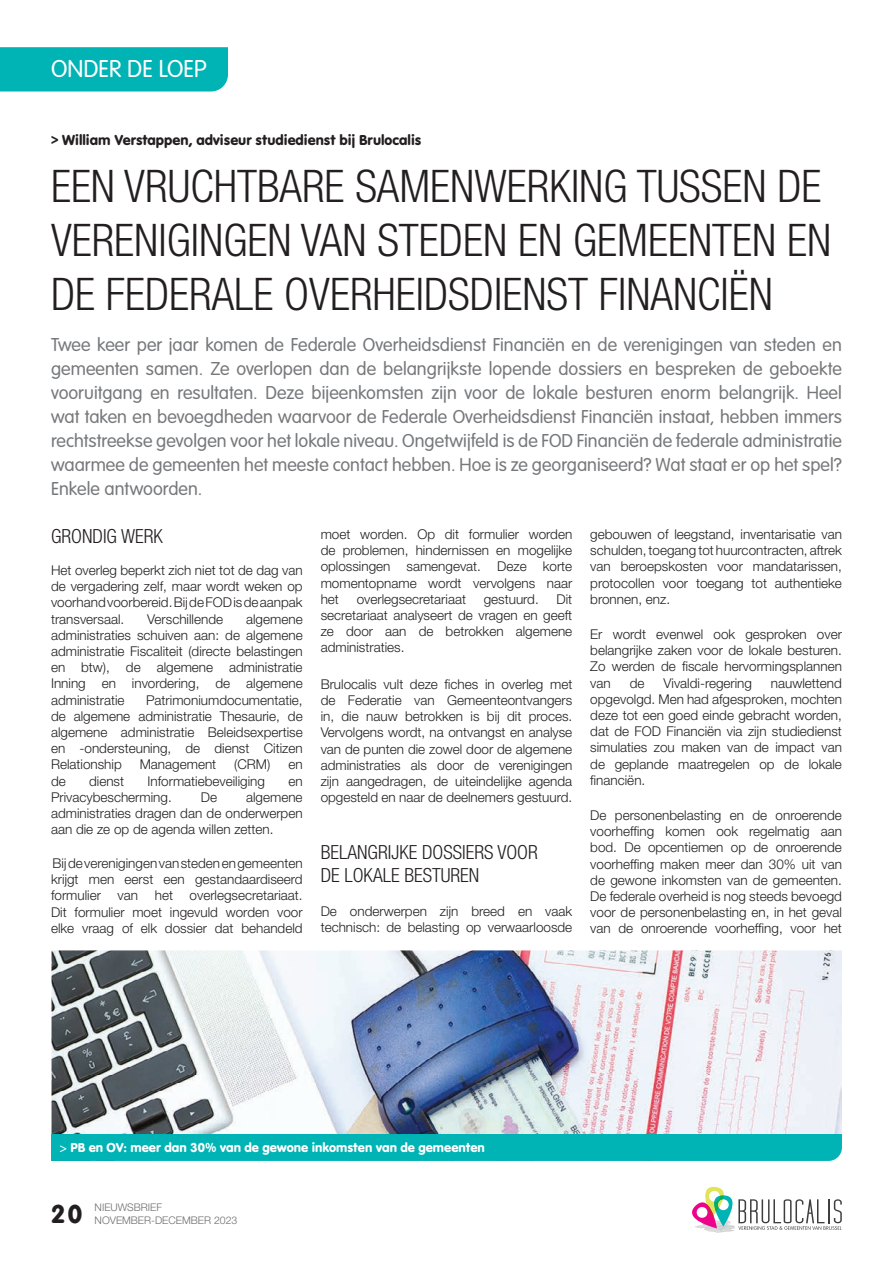
<style>
.page{position:relative;width:893px;height:1263px;background:#fff}
.page>*{position:absolute;margin:0;border:0;box-sizing:border-box;transform-origin:0 0}
.t1{font:300 condensed 45px/54px "Helvetica Neue LT Pro";color:#231f20}
.t2{font:27px "VAG Rundschrift D";color:#231f20}
.t3{font:300 25.5px "VAG Rundschrift D";color:#fff}
.t4{font:300 19.5px/24px "VAG Rundschrift D";color:#76787b;text-align:justify}
.t5{font:300 condensed 19.5px/23.4px "Helvetica Neue LT Pro";color:#231f20}
.t6{font:15px "VAG Rundschrift D";color:#231f20}
.t7{font:300 13.5px/16.2px "Helvetica Neue LT Pro";color:#231f20;text-align:justify}
.t8{font:13.5px "VAG Rundschrift D";color:#fff}
.t9{font:300 10.5px "Helvetica Neue LT Pro";color:#6c6d70}
.s1{font-weight:300}
</style>
<div class="page">
<img style="left:52px;top:950px;width:790px;height:184px">
<div style="left:51px;top:1134px;width:791px;height:27px;background:#00b3b5"></div>
<svg style="left:692px;top:1187px;width:150px;height:46px"></svg>
<div style="left:0;top:47px;width:228px;height:45px;background:#00b3b5"></div>
<h3 class="t3" style="left:51px;top:55px;width:157px">ONDER DE LOEP</h3>
<p class="t6" style="left:51px;top:131px;width:372px">&gt; William Verstappen, adviseur studiedienst bij Brulocalis</p>
<h1 class="t1" style="left:51px;top:159px;width:782px">EEN VRUCHTBARE SAMENWERKING TUSSEN DE<br>VERENIGINGEN VAN STEDEN EN GEMEENTEN EN<br>DE FEDERALE OVERHEIDSDIENST FINANCIËN</h1>
<p class="t4" style="left:51px;top:333px;width:792px">Twee keer per jaar komen de Federale Overheidsdienst Financiën en de verenigingen van steden en gemeenten samen. Ze overlopen dan de belangrijkste lopende dossiers en bespreken de geboekte vooruitgang en resultaten. Deze bijeenkomsten zijn voor de lokale besturen enorm belangrijk. Heel wat taken en bevoegdheden waarvoor de Federale Overheidsdienst Financiën instaat, hebben immers rechtstreekse gevolgen voor het lokale niveau. Ongetwijfeld is de FOD Financiën de federale administratie waarmee de gemeenten het meeste contact hebben. Hoe is ze georganiseerd? Wat staat er op het spel?<br>Enkele antwoorden.</p>
<h3 class="t5" style="left:51px;top:524px;width:113px">GRONDIG WERK</h3>
<p class="t7" style="left:51px;top:562px;width:253px">Het overleg beperkt zich niet tot de dag van de vergadering zelf, maar wordt weken op voorhand voorbereid. Bij de FOD is de aanpak transversaal.</p>
<p class="t7" style="left:51px;top:610px;width:253px;text-indent:195px">algemene administraties schuiven aan: de algemene administratie Fiscaliteit (directe belastingen en btw), de algemene administratie Inning en invordering, de algemene administratie</p>
<p class="t7" style="left:147px;top:610px;width:77px">Verschillende</p>
<p class="t7" style="left:51px;top:691px;width:253px;text-indent:95px">Patrimoniumdocumentatie, de algemene administratie Thesaurie, de algemene administratie Beleidsexpertise en -ondersteuning, de dienst Citizen Relationship</p>
<p class="t7" style="left:140px;top:756px;width:78px">Management</p>
<p class="t7" style="left:234px;top:756px;width:38px">(CRM)</p>
<p class="t7" style="left:288px;top:756px;width:16px">en</p>
<p class="t7" style="left:51px;top:772px;width:16px">de</p>
<p class="t7" style="left:89px;top:772px;width:36px">dienst</p>
<p class="t7" style="left:148px;top:772px;width:119px">Informatiebeveiliging</p>
<p class="t7" style="left:288px;top:772px;width:16px">en</p>
<p class="t7" style="left:51px;top:789px;width:122px">Privacybescherming.</p>
<p class="t7" style="left:201px;top:789px;width:18px">De</p>
<p class="t7" style="left:51px;top:789px;width:253px;text-indent:195px">algemene administraties dragen dan de onderwerpen aan die ze op de agenda willen zetten.</p>
<p class="t7" style="left:51px;top:855px;width:253px">Bij de verenigingen van steden en gemeenten krijgt men eerst een gestandaardiseerd formulier van het overlegsecretariaat.<br>Dit formulier moet ingevuld worden voor elke vraag of elk dossier dat behandeld</p>
<p class="t7" style="left:321px;top:526px;width:253px">moet worden. Op dit formulier worden de problemen, hindernissen en mogelijke oplossingen samengevat. Deze korte momentopname wordt vervolgens naar het</p>
<p class="t7" style="left:321px;top:590px;width:253px;text-indent:236px">Dit secretariaat analyseert de vragen en geeft ze door aan de betrokken algemene administraties.</p>
<p class="t7" style="left:321px;top:675px;width:253px">Brulocalis vult deze fiches in overleg met de Federatie van Gemeenteontvangers in, die nauw betrokken is bij dit proces.<br>Vervolgens wordt, na ontvangst en analyse van de punten die zowel door de algemene administraties als door de verenigingen zijn aangedragen, de uiteindelijke agenda opgesteld en naar de deelnemers gestuurd.</p>
<h3 class="t5" style="left:321px;top:840px;width:219px">BELANGRIJKE DOSSIERS VOOR<br>DE LOKALE BESTUREN</h3>
<p class="t7" style="left:321px;top:903px;width:253px">De onderwerpen zijn breed en vaak technisch: de belasting op verwaarloosde</p>
<p class="t7" style="left:357px;top:590px;width:111px">overlegsecretariaat</p>
<p class="t7" style="left:484px;top:590px;width:57px">gestuurd.</p>
<p class="t7" style="left:590px;top:526px;width:253px">gebouwen of leegstand, inventarisatie van schulden, toegang tot huurcontracten, aftrek van beroepskosten voor mandatarissen, protocollen voor toegang tot authentieke bronnen, enz.</p>
<p class="t7" style="left:590px;top:626px;width:253px">Er wordt evenwel ook gesproken over belangrijke zaken voor de lokale besturen.<br>Zo werden de fiscale hervormingsplannen van</p>
<p class="t7" style="left:590px;top:674px;width:253px;text-indent:181px">nauwlettend opgevolgd. Men had afgesproken, mochten deze tot een goed einde gebracht worden, dat de FOD Financiën via zijn studiedienst simulaties zou maken van de impact van de geplande maatregelen op de lokale financiën.</p>
<p class="t7" style="left:590px;top:807px;width:253px">De personenbelasting en de onroerende voorheffing komen ook regelmatig aan bod. De opcentiemen op de onroerende voorheffing maken meer dan 30% uit van de gewone inkomsten van de gemeenten.<br>De federale overheid is nog steeds bevoegd voor de personenbelasting en, in het geval van de onroerende voorheffing, voor het</p>
<p class="t7" style="left:630px;top:674px;width:16px">de</p>
<p class="t7" style="left:663px;top:674px;width:90px">Vivaldi-regering</p>
<p class="t8" style="left:60px;top:1140px;width:427px"><span class="s1">&gt;</span> PB en OV: meer dan 30% van de gewone inkomsten van de gemeenten</p>
<p class="t9" style="left:95px;top:1201px;width:69px">NIEUWSBRIEF</p>
<h2 class="t2" style="left:51px;top:1198px;width:34px">20</h2>
<p class="t9" style="left:95px;top:1213px;width:16px">November</p>
<p class="t9" style="left:151px;top:1213px;width:19px">-December</p>
<p class="t9" style="left:214px;top:1213px;width:25px">2023</p>
</div>
